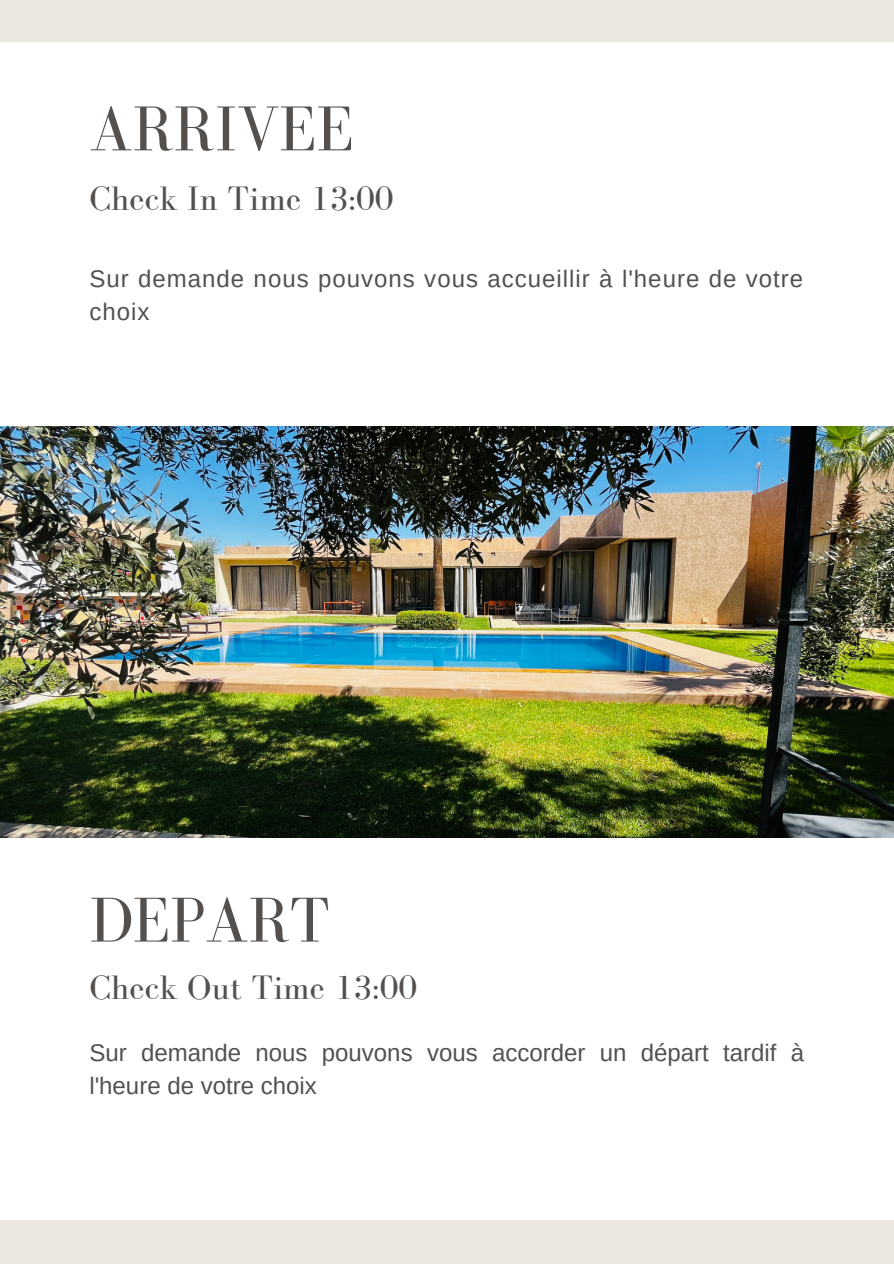
<style>
.page{position:relative;width:894px;height:1264px;background:#fff}
.page>*{position:absolute;margin:0;border:0;box-sizing:border-box;transform-origin:0 0}
.t1{font:65.25px "Bodoni FLF";color:#54504d}
.t2{font:34.8px "Bodoni FLF";color:#54504d}
.t3{font:24px/32.7px "Arimo";color:#54504d}
.t4{font:24px/32.7px "Arimo";letter-spacing:.04em;color:#54504d}
</style>
<div class="page">
<div style="left:0;top:0;width:893px;height:42px;background:#ede7e2"></div>
<div style="left:0;top:1220px;width:893px;height:43px;background:#ede7e2"></div>
<img style="left:0;top:426px;width:893px;height:411px">
<h1 class="t1" style="left:89px;top:93px;width:266px">ARRIVEE</h1>
<h2 class="t2" style="left:89px;top:179px;width:305px">Check In Time 13:00</h2>
<p class="t4" style="left:89px;top:263px;width:715px">Sur demande nous pouvons vous accueillir à l'heure de votre choix</p>
<h1 class="t1" style="left:89px;top:884px;width:242px">DEPART</h1>
<h2 class="t2" style="left:89px;top:968px;width:329px">Check Out Time 13:00</h2>
<p class="t3" style="left:89px;top:1036px;width:716px">Sur demande nous pouvons vous accorder un départ tardif à l'heure de votre choix</p>
</div>
